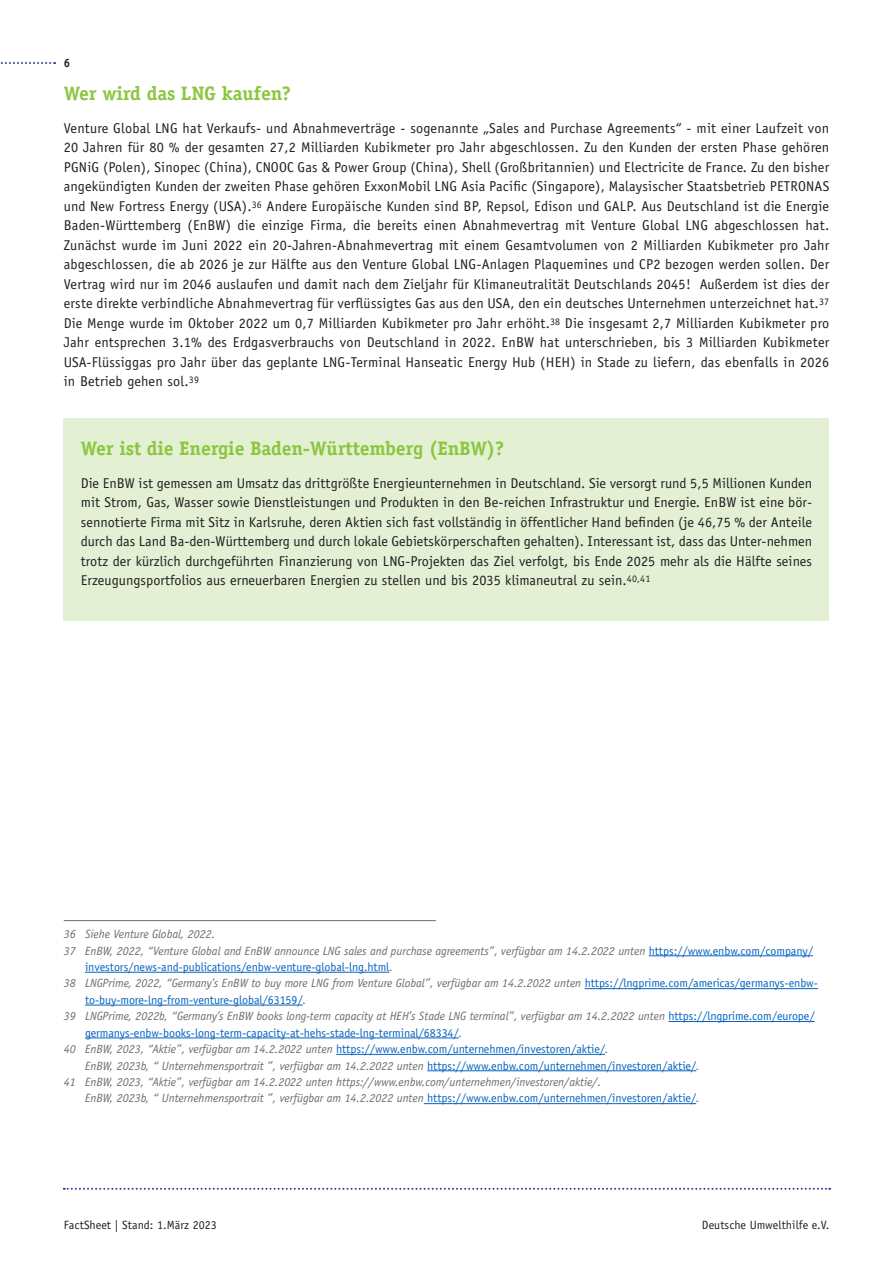
<style>
.page{position:relative;width:893px;height:1263px;background:#fff}
.page>*{position:absolute;margin:0;border:0;box-sizing:border-box;transform-origin:0 0}
.Überschrift_1_ohne_Z{font:700 19.5px "Officina Serif";letter-spacing:-.005em;color:#8bc63e}
.t1{font:14.25px/19.5px "Officina Sans";letter-spacing:.005em;color:#231f20;text-align:justify}
.Fußnoten{font:italic 12px/16.4px "Officina Sans";letter-spacing:-.005em;color:#6c6d70}
.t2{font:12px "Officina Sans";letter-spacing:.005em;color:#231f20}
.t3{font:700 12px "Officina Sans";color:#231f20;scale:.95 1}
.s1{font-style:normal;color:#0563c1}
</style>
<div class="page">
<svg style="left:64px;top:1188px;width:766px;height:2px"></svg>
<svg style="left:0;top:62px;width:55px;height:2px"></svg>
<div style="left:64px;top:418px;width:765px;height:203px;background:#e4f0d4"></div>
<hr style="left:649px;top:955px;width:164px;height:1px;background:#0563c1">
<hr style="left:85px;top:972px;width:304px;height:1px;background:#0563c1">
<hr style="left:585px;top:988px;width:233px;height:1px;background:#0563c1">
<hr style="left:85px;top:1005px;width:218px;height:1px;background:#0563c1">
<hr style="left:668px;top:1021px;width:147px;height:1px;background:#0563c1">
<hr style="left:85px;top:1038px;width:374px;height:1px;background:#0563c1">
<hr style="left:336px;top:1054px;width:269px;height:1px;background:#0563c1">
<hr style="left:427px;top:1070px;width:269px;height:1px;background:#0563c1">
<hr style="left:424px;top:1103px;width:272px;height:1px;background:#0563c1">
<hr style="left:64px;top:920px;width:372px;height:1px;background:#6c6d70">
<p class="t3" style="left:64px;top:55px;width:8px">6</p>
<p class="Überschrift_1_ohne_Z" style="left:64px;top:82px;width:229px">Wer wird das LNG kaufen?</p>
<p class="t1" style="left:64px;top:118px;width:767px">Venture Global LNG hat Verkaufs- und Abnahmeverträge - sogenannte „Sales and Purchase Agreements“ - mit einer Laufzeit von 20 Jahren für 80 % der gesamten 27,2 Milliarden Kubikmeter pro Jahr abgeschlossen. Zu den Kunden der ersten Phase gehören PGNiG (Polen), Sinopec (China), CNOOC Gas &amp; Power Group (China), Shell (Großbritannien) und Electricite de France. Zu den bisher angekündigten Kunden der zweiten Phase gehören ExxonMobil LNG Asia Pacific (Singapore), Malaysischer Staatsbetrieb PETRONAS und New Fortress Energy (USA).<sup>36</sup> Andere Europäische Kunden sind BP, Repsol, Edison und GALP. Aus Deutschland ist die Energie Baden-Württemberg (EnBW) die einzige Firma, die bereits einen Abnahmevertrag mit Venture Global LNG abgeschlossen hat.<br>Zunächst wurde im Juni 2022 ein 20-Jahren-Abnahmevertrag mit einem Gesamtvolumen von 2 Milliarden Kubikmeter pro Jahr abgeschlossen, die ab 2026 je zur Hälfte aus den Venture Global LNG-Anlagen Plaquemines und CP2 bezogen werden sollen. Der Vertrag wird nur im 2046 auslaufen und damit nach dem Zieljahr für Klimaneutralität Deutschlands 2045! Außerdem ist dies der erste direkte verbindliche Abnahmevertrag für verflüssigtes Gas aus den USA, den ein deutsches Unternehmen unterzeichnet hat.<sup>37<br></sup>Die Menge wurde im Oktober 2022 um 0,7 Milliarden Kubikmeter pro Jahr erhöht.<sup>38</sup> Die insgesamt 2,7 Milliarden Kubikmeter pro Jahr entsprechen 3.1% des Erdgasverbrauchs von Deutschland in 2022. EnBW hat unterschrieben, bis 3 Milliarden Kubikmeter USA-Flüssiggas pro Jahr über das geplante LNG-Terminal Hanseatic Energy Hub (HEH) in Stade zu liefern, das ebenfalls in 2026 in Betrieb gehen sol.<sup>39</sup></p>
<p class="Überschrift_1_ohne_Z" style="left:81px;top:437px;width:425px">Wer ist die Energie Baden-Württemberg (EnBW)?</p>
<p class="t1" style="left:81px;top:473px;width:733px">Die EnBW ist gemessen am Umsatz das drittgrößte Energieunternehmen in Deutschland. Sie versorgt rund 5,5 Millionen Kunden mit Strom, Gas, Wasser sowie Dienstleistungen und Produkten in den Be-reichen Infrastruktur und Energie. EnBW ist eine bör&shy;sennotierte Firma mit Sitz in Karlsruhe, deren Aktien sich fast vollständig in öffentlicher Hand befinden (je 46,75 % der Anteile durch das Land Ba-den-Württemberg und durch lokale Gebietskörperschaften gehalten). Interessant ist, dass das Unter-nehmen trotz der kürzlich durchgeführten Finanzierung von LNG-Projekten das Ziel verfolgt, bis Ende 2025 mehr als die Hälfte seines Erzeugungsportfolios aus erneuerbaren Energien zu stellen und bis 2035 klimaneutral zu sein.<sup>40,41</sup></p>
<p class="Fußnoten" style="left:64px;top:926px;width:153px">36 Siehe Venture Global, 2022.</p>
<p class="Fußnoten" style="left:85px;top:942px;width:729px;text-indent:-21px">37 EnBW, 2022, “Venture Global and EnBW announce LNG sales and purchase agreements”, verfügbar am 14.2.2022 unten <span class="s1">https://www.enbw.com/company/ investors/news-and-publications/enbw-venture-global-lng.html</span>.</p>
<p class="Fußnoten" style="left:85px;top:975px;width:734px;text-indent:-21px">38 LNGPrime, 2022, “Germany’s EnBW to buy more LNG from Venture Global”, verfügbar am 14.2.2022 unten <span class="s1">https://lngprime.com/americas/germanys-enbw&shy;to-buy-more-lng-from-venture-global/63159/</span>.</p>
<p class="Fußnoten" style="left:85px;top:1008px;width:731px;text-indent:-21px">39 LNGPrime, 2022b, “Germany’s EnBW books long-term capacity at HEH’s Stade LNG terminal”, verfügbar am 14.2.2022 unten <span class="s1">https://lngprime.com/europe/ germanys-enbw-books-long-term-capacity-at-hehs-stade-lng-terminal/68334/</span>.</p>
<p class="Fußnoten" style="left:85px;top:1041px;width:616px;text-indent:-21px">40 EnBW, 2023, “Aktie”, verfügbar am 14.2.2022 unten <span class="s1">https://www.enbw.com/unternehmen/investoren/aktie/</span>.<br>EnBW, 2023b, “ Unternehmensportrait ”, verfügbar am 14.2.2022 unten <span class="s1">https://www.enbw.com/unternehmen/investoren/aktie/</span>.</p>
<p class="Fußnoten" style="left:85px;top:1074px;width:616px;text-indent:-21px">41 EnBW, 2023, “Aktie”, verfügbar am 14.2.2022 unten https://www.enbw.com/unternehmen/investoren/aktie/.<br>EnBW, 2023b, “ Unternehmensportrait ”, verfügbar am 14.2.2022 unten <span class="s1">https://www.enbw.com/unternehmen/investoren/aktie/</span>.</p>
<p class="t2" style="left:64px;top:1218px;width:155px">FactSheet | Stand: 1.März 2023</p>
<p class="t2" style="left:702px;top:1218px;width:129px">Deutsche Umwelthilfe e.V.</p>
</div>
